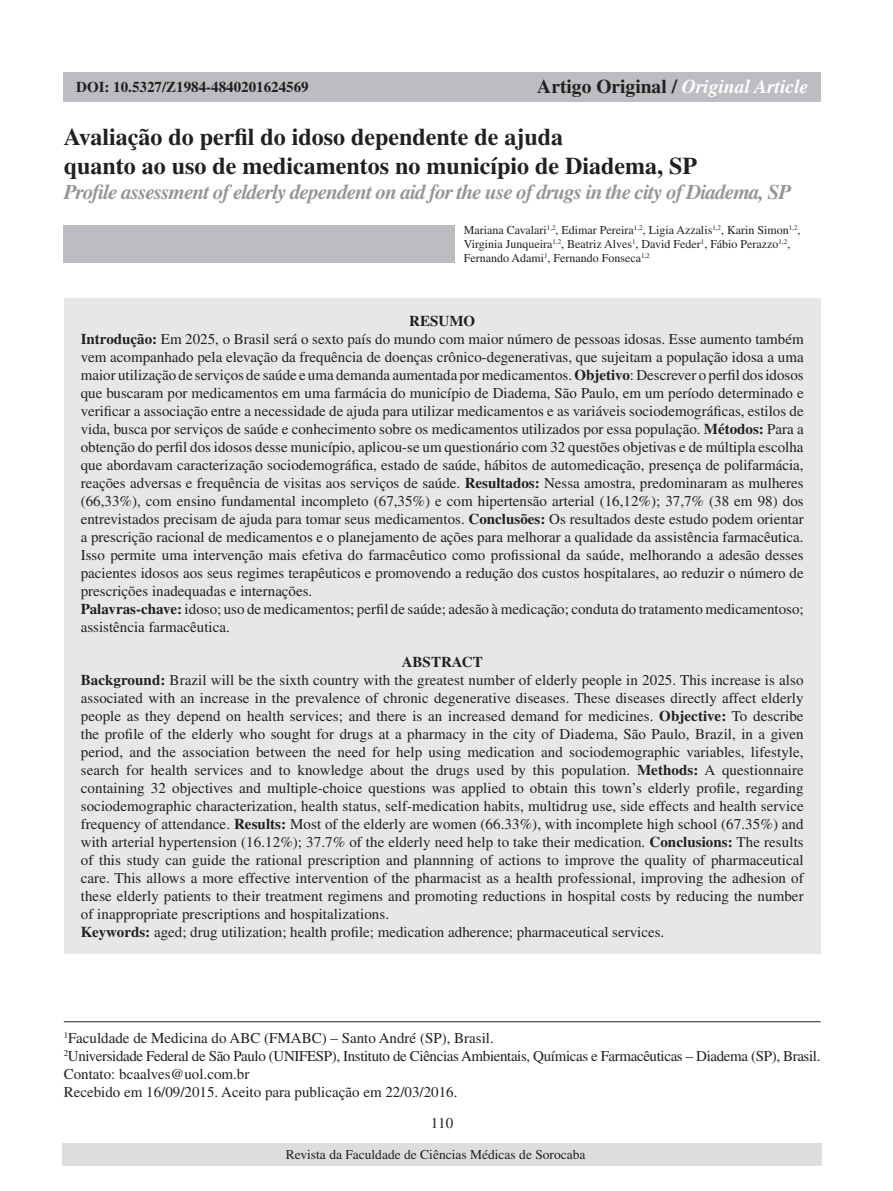
<style>
.page{position:relative;width:893px;height:1191px;background:#fff}
.page>*{position:absolute;margin:0;border:0;box-sizing:border-box;transform-origin:0 0}
.t1{font:700 24px/28.8px "Times LT Std";color:#231f20}
.t2{font:italic 700 21px "Times LT Std";letter-spacing:-.04em;color:#939598}
.t3{font:700 19.5px "Times LT Std";color:#231f20}
.t4{font:15px/18px "Times LT Std";color:#231f20}
.t5{font:700 15px "Times LT Std";color:#231f20}
.t6{font:13.5px "Times LT Std";color:#231f20}
.t7{font:12px/14.4px "Times LT Std";color:#231f20}
.s1{font-style:italic;color:#fff}
.s2{font-weight:700}
</style>
<div class="page">
<div style="left:62px;top:1143px;width:760px;height:23px;background:#dcdddf"></div>
<div style="left:64px;top:72px;width:757px;height:30px;background:#bcbdc0"></div>
<div style="left:64px;top:225px;width:391px;height:37px;background:#bcbdc0"></div>
<div style="left:64px;top:299px;width:757px;height:655px;background:#e6e7e9"></div>
<hr style="left:64px;top:1021px;width:757px;height:1px;background:#231f20">
<h3 class="t3" style="left:537px;top:75px;width:273px">Artigo Original / <span class="s1">Original Article</span></h3>
<h1 class="t1" style="left:64px;top:122px;width:635px">Avaliação do perfil do idoso dependente de ajuda<br>quanto ao uso de medicamentos no município de Diadema, SP</h1>
<h2 class="t2" style="left:64px;top:180px;width:729px">Profile assessment of elderly dependent on aid for the use of drugs in the city of Diadema, SP</h2>
<p class="t7" style="left:464px;top:222px;width:338px">Mariana Cavalari<sup>1,2</sup>, Edimar Pereira<sup>1,2</sup>, Ligia Azzalis<sup>1,2</sup>, Karin Simon<sup>1,2</sup>,<br>Virginia Junqueira<sup>1,2</sup>, Beatriz Alves<sup>1</sup>, David Feder<sup>1</sup>, Fábio Perazzo<sup>1,2</sup>,<br>Fernando Adami<sup>1</sup>, Fernando Fonseca<sup>1,2</sup></p>
<p class="t5" style="left:76px;top:78px;width:234px">DOI: 10.5327/Z1984-4840201624569</p>
<p class="t4" style="left:81px;top:312px;width:724px;text-indent:328px"><span class="s2">RESUMO<br>Introdução:</span> Em 2025, o Brasil será o sexto país do mundo com maior número de pessoas idosas. Esse aumento também vem acompanhado pela elevação da frequência de doenças crônico-degenerativas, que sujeitam a população idosa a uma maior utilização de serviços de saúde e uma demanda aumentada por medicamentos. <span class="s2">Objetivo</span>: Descrever o perfil dos idosos que buscaram por medicamentos em uma farmácia do município de Diadema, São Paulo, em um período determinado e verificar a associação entre a necessidade de ajuda para utilizar medicamentos e as variáveis sociodemográficas, estilos de vida, busca por serviços de saúde e conhecimento sobre os medicamentos utilizados por essa população. <span class="s2">Métodos:</span> Para a obtenção do perfil dos idosos desse município, aplicou-se um questionário com 32 questões objetivas e de múltipla escolha que abordavam caracterização sociodemográfica, estado de saúde, hábitos de automedicação, presença de polifarmácia, reações adversas e frequência de visitas aos serviços de saúde. <span class="s2">Resultados:</span> Nessa amostra, predominaram as mulheres (66,33%), com ensino fundamental incompleto (67,35%) e com hipertensão arterial (16,12%); 37,7% (38 em 98) dos entrevistados precisam de ajuda para tomar seus medicamentos. <span class="s2">Conclusões:</span> Os resultados deste estudo podem orientar a prescrição racional de medicamentos e o planejamento de ações para melhorar a qualidade da assistência farmacêutica.<br>Isso permite uma intervenção mais efetiva do farmacêutico como profissional da saúde, melhorando a adesão desses pacientes idosos aos seus regimes terapêuticos e promovendo a redução dos custos hospitalares, ao reduzir o número de prescrições inadequadas e internações.<br><span class="s2">Palavras-chave:</span> idoso; uso de medicamentos; perfil de saúde; adesão à medicação; conduta do tratamento medicamentoso; assistência farmacêutica.</p>
<p class="t4" style="left:81px;top:653px;width:724px;text-indent:321px"><span class="s2">ABSTRACT<br>Background:</span> Brazil will be the sixth country with the greatest number of elderly people in 2025. This increase is also associated with an increase in the prevalence of chronic degenerative diseases. These diseases directly affect elderly people as they depend on health services; and there is an increased demand for medicines. <span class="s2">Objective:</span> To describe the profile of the elderly who sought for drugs at a pharmacy in the city of Diadema, São Paulo, Brazil, in a given period, and the association between the need for help using medication and sociodemographic variables, lifestyle, search for health services and to knowledge about the drugs used by this population. <span class="s2">Methods:</span> A questionnaire containing 32 objectives and multiple-choice questions was applied to obtain this town’s elderly profile, regarding sociodemographic characterization, health status, self-medication habits, multidrug use, side effects and health service frequency of attendance. <span class="s2">Results:</span> Most of the elderly are women (66.33%), with incomplete high school (67.35%) and with arterial hypertension (16.12%); 37.7% of the elderly need help to take their medication. <span class="s2">Conclusions:</span> The results of this study can guide the rational prescription and plannning of actions to improve the quality of pharmaceutical care. This allows a more effective intervention of the pharmacist as a health professional, improving the adhesion of these elderly patients to their treatment regimens and promoting reductions in hospital costs by reducing the number of inappropriate prescriptions and hospitalizations.<br><span class="s2">Keywords:</span> aged; drug utilization; health profile; medication adherence; pharmaceutical services.</p>
<p class="t4" style="left:64px;top:1029px;width:758px"><sup>1</sup>Faculdade de Medicina do ABC (FMABC) – Santo André (SP), Brasil.<br><sup>2</sup>Universidade Federal de São Paulo (UNIFESP), Instituto de Ciências Ambientais, Químicas e Farmacêuticas – Diadema (SP), Brasil.<br>Contato: bcaalves@uol.com.br<br>Recebido em 16/09/2015. Aceito para publicação em 22/03/2016.</p>
<p class="t4" style="left:431px;top:1114px;width:24px">110</p>
<p class="t6" style="left:286px;top:1147px;width:301px">Revista da Faculdade de Ciências Médicas de Sorocaba</p>
</div>
